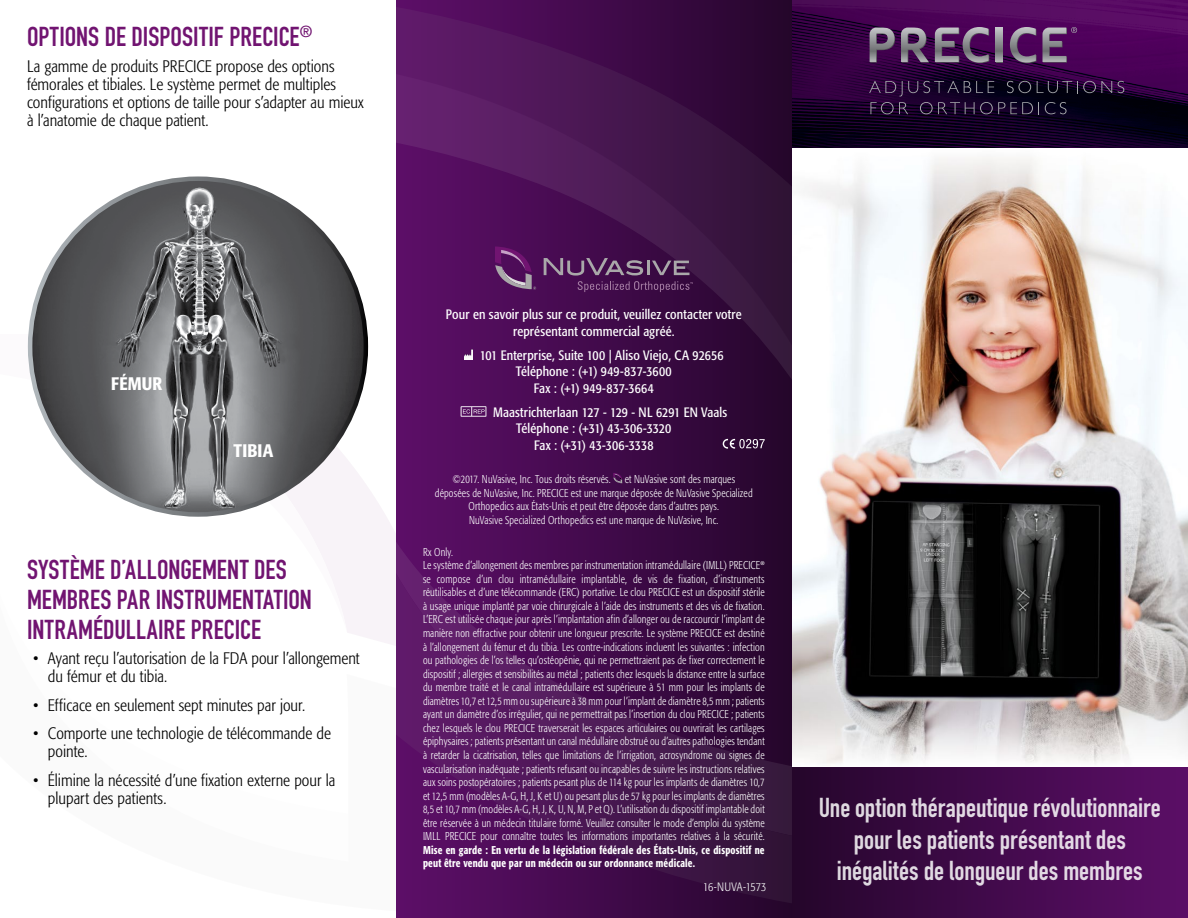
<style>
.page{position:relative;width:1188px;height:918px;background:#fff}
.page>*{position:absolute;margin:0;border:0;box-sizing:border-box;transform-origin:0 0}
.t1{font:27px/30px "DIN Engschrift Std";letter-spacing:.005em;color:#711471}
.t2{font:27px/31.5px "DIN Engschrift Std";color:#fff;text-align:center}
.t3{font:500 condensed 18px "Formata";letter-spacing:.01em;color:#fff}
.t4{font:300 condensed 16.5px/18px "Formata";color:#000}
.t5{font:condensed 13.5px/16.5px "Formata";letter-spacing:.01em;color:#fff;text-align:center}
.t6{font:300 condensed 12px "Formata";letter-spacing:.005em;color:#fff}
.t7{font:300 condensed 11.25px/13.5px "Formata";letter-spacing:.015em;color:#fff;text-align:center;scale:.9 1}
.t8{font:500 condensed 11.25px/13.5px "Formata";letter-spacing:.02em;color:#fff;scale:.9 1}
</style>
<div class="page">
<svg style="left:347px;top:342px;width:49px;height:211px"></svg>
<svg style="left:27px;top:344px;width:320px;height:209px"></svg>
<svg style="left:321px;top:553px;width:75px;height:93px;fill:#f8f3f8"></svg>
<div style="left:790px;top:766px;width:398px;height:152px;background:linear-gradient(to right,#25062c,#5c0f68)"></div>
<svg style="left:792px;top:0;width:396px;height:148px;background:#2e023d"></svg>
<svg style="left:996px;top:28px;width:7px;height:35px"></svg>
<svg style="left:870px;top:27px;width:25px;height:36px"></svg>
<svg style="left:901px;top:27px;width:28px;height:36px"></svg>
<svg style="left:935px;top:27px;width:54px;height:36px;background:#6d4e75"></svg>
<svg style="left:995px;top:28px;width:7px;height:34px"></svg>
<svg style="left:1010px;top:27px;width:67px;height:36px;background:#6b4074"></svg>
<svg style="left:1118px;top:81px;width:6px;height:12px"></svg>
<svg style="left:869px;top:81px;width:243px;height:33px;background:#1e102e"></svg>
<img style="left:792px;top:157px;width:396px;height:607px">
<img style="left:30px;top:179px;width:336px;height:335px;border-radius:168px">
<svg style="left:396px;top:0;width:396px;height:61px;background:#430d4c"></svg>
<svg style="left:396px;top:61px;width:396px;height:335px;background:#45104e"></svg>
<svg style="left:396px;top:396px;width:396px;height:522px;background:#440e4d"></svg>
<svg style="left:613px;top:473px;width:9px;height:10px"></svg>
<svg style="left:464px;top:349px;width:9px;height:11px"></svg>
<svg style="left:461px;top:406px;width:25px;height:11px"></svg>
<svg style="left:495px;top:247px;width:41px;height:43px;background:#682e6e"></svg>
<svg style="left:544px;top:258px;width:149px;height:34px;background:#562b5d"></svg>
<svg style="left:723px;top:439px;width:42px;height:10px"></svg>
<h1 class="t1" style="left:27px;top:22px;width:287px">OPTIONS DE DISPOSITIF PRECICE<sup>®</sup></h1>
<h3 class="t4" style="left:27px;top:57px;width:338px">La gamme de produits PRECICE propose des options fémorales et tibiales. Le système permet de multiples configurations et options de taille pour s’adapter au mieux à l’anatomie de chaque patient.</h3>
<h2 class="t3" style="left:111px;top:373px;width:52px">FÉMUR</h2>
<h2 class="t3" style="left:234px;top:440px;width:41px">TIBIA</h2>
<h1 class="t1" style="left:27px;top:554px;width:286px">SYSTÈME D’ALLONGEMENT DES<br>MEMBRES PAR INSTRUMENTATION<br>INTRAMÉDULLAIRE PRECICE</h1>
<h3 class="t4" style="left:48px;top:650px;width:313px;text-indent:-15px">• Ayant reçu l’autorisation de la FDA pour l’allongement du fémur et du tibia.</h3>
<h3 class="t4" style="left:33px;top:696px;width:274px">• Efficace en seulement sept minutes par jour.</h3>
<h3 class="t4" style="left:48px;top:724px;width:284px;text-indent:-15px">• Comporte une technologie de télécommande de pointe.</h3>
<h3 class="t4" style="left:48px;top:771px;width:289px;text-indent:-15px">• Élimine la nécessité d’une fixation externe pour la plupart des patients.</h3>
<p class="t5" style="left:446px;top:306px;width:297px">Pour en savoir plus sur ce produit, veuillez contacter votre représentant commercial agréé.</p>
<p class="t5" style="left:480px;top:347px;width:245px">101 Enterprise, Suite 100 | Aliso Viejo, CA 92656</p>
<p class="t5" style="left:516px;top:363px;width:157px">Téléphone : (+1) 949-837-3600</p>
<p class="t5" style="left:534px;top:380px;width:122px">Fax : (+1) 949-837-3664</p>
<p class="t5" style="left:493px;top:404px;width:235px">Maastrichterlaan 127 - 129 - NL 6291 EN Vaals</p>
<p class="t5" style="left:516px;top:420px;width:157px">Téléphone : (+31) 43-306-3320</p>
<p class="t5" style="left:534px;top:437px;width:121px">Fax : (+31) 43-306-3338</p>
<p class="t7" style="left:435px;top:473px;width:355px">©2017. NuVasive, Inc. Tous droits réservés. et NuVasive sont des marques déposées de NuVasive, Inc. PRECICE est une marque déposée de NuVasive Specialized Orthopedics aux États-Unis et peut être déposée dans d’autres pays.<br>NuVasive Specialized Orthopedics est une marque de NuVasive, Inc.</p>
<p class="t7" style="left:423px;top:545px;width:381px;text-align:left">Rx Only.<br>Le système d’allongement des membres par instrumentation intramédullaire (IMLL) PRECICE<sup>® </sup>se compose d’un clou intramédullaire implantable, de vis de fixation, d’instruments réutilisables et d’une télécommande (ERC) portative. Le clou PRECICE est un dispositif stérile à usage unique implanté par voie chirurgicale à l’aide des instruments et des vis de fixation.<br>L’ERC est utilisée chaque jour après l’implantation afin d’allonger ou de raccourcir l’implant de manière non effractive pour obtenir une longueur prescrite. Le système PRECICE est destiné à l’allongement du fémur et du tibia. Les contre-indications incluent les suivantes : infection ou pathologies de l’os telles qu’ostéopénie, qui ne permettraient pas de fixer correctement le dispositif ; allergies et sensibilités au métal ; patients chez lesquels la distance entre la surface du membre traité et le canal intramédullaire est supérieure à 51 mm pour les implants de diamètres 10,7 et 12,5 mm ou supérieure à 38 mm pour l’implant de diamètre 8,5 mm ; patients ayant un diamètre d’os irrégulier, qui ne permettrait pas l’insertion du clou PRECICE ; patients chez lesquels le clou PRECICE traverserait les espaces articulaires ou ouvrirait les cartilages épiphysaires ; patients présentant un canal médullaire obstrué ou d’autres pathologies tendant à retarder la cicatrisation, telles que limitations de l’irrigation, acrosyndrome ou signes de vascularisation inadéquate ; patients refusant ou incapables de suivre les instructions relatives aux soins postopératoires ; patients pesant plus de 114 kg pour les implants de diamètres 10,7 et 12,5 mm (modèles A-G, H, J, K et U) ou pesant plus de 57 kg pour les implants de diamètres 8,5 et 10,7 mm (modèles A-G, H, J, K, U, N, M, P et Q). L’utilisation du dispositif implantable doit être réservée à un médecin titulaire formé. Veuillez consulter le mode d’emploi du système IMLL PRECICE pour connaître toutes les informations importantes relatives à la sécurité.</p>
<p class="t8" style="left:423px;top:843px;width:381px">Mise en garde : En vertu de la législation fédérale des États-Unis, ce dispositif ne peut être vendu que par un médecin ou sur ordonnance médicale.</p>
<p class="t6" style="left:703px;top:880px;width:65px">16-NUVA-1573</p>
<h1 class="t2" style="left:819px;top:792px;width:344px">Une option thérapeutique révolutionnaire pour les patients présentant des inégalités de longueur des membres</h1>
</div>
